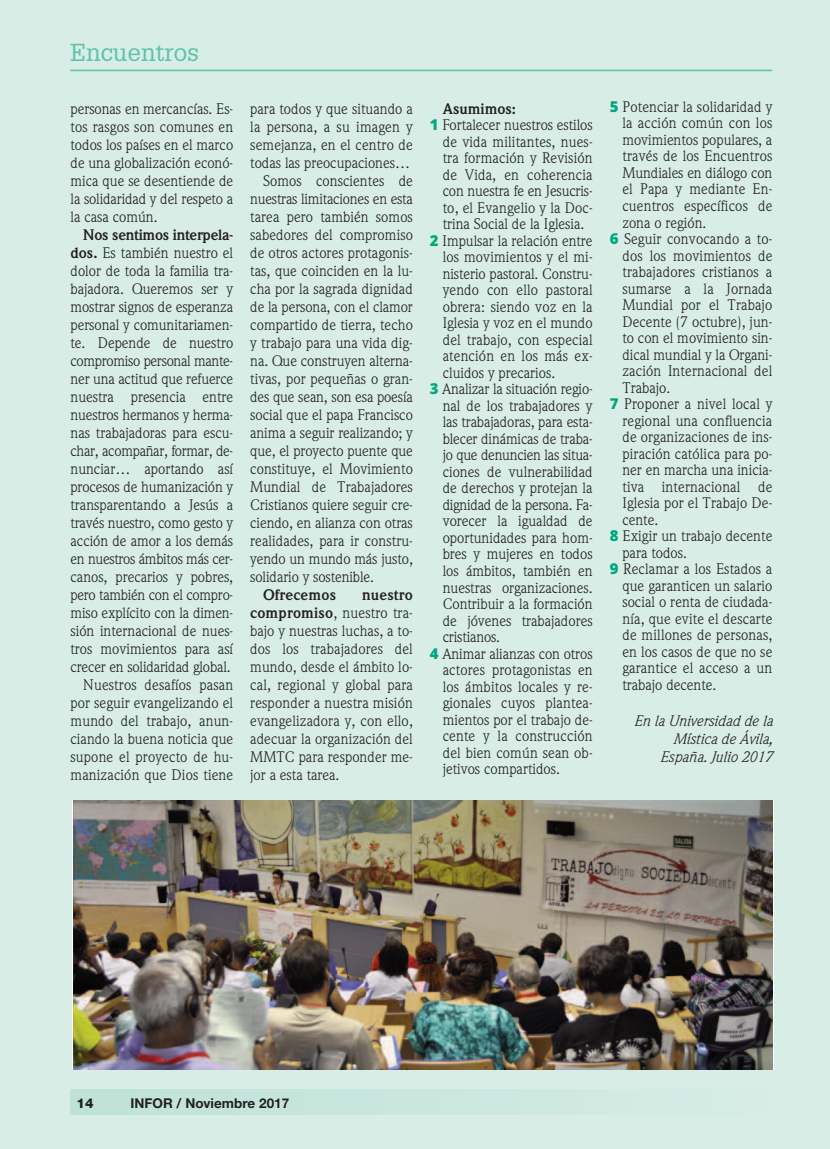
<style>
.page{position:relative;width:830px;height:1149px;background:#fff}
.page>*{position:absolute;margin:0;border:0;box-sizing:border-box;transform-origin:0 0}
.t1{font:24px "Glypha LT Std";color:#5ec3aa}
.t2{font:15px/18px "Weidemann Std";color:#231f20;text-align:justify}
.t3{font:italic 15px/18px "Weidemann Std";color:#231f20;text-align:right}
.t4{font:15px "Weidemann Std";letter-spacing:-.02em;color:#231f20}
.t5{font:700 15px "Weidemann Std";letter-spacing:.01em;color:#231f20}
.t6{font:700 13.5px "Helvetica Neue";color:#231f20}
.t7{font:800 13.5px "Helvetica Neue";color:#231f20}
.s1{font-weight:700}
.s2{font-family:"Open Sans";font-weight:800;color:#00a77e}
</style>
<div class="page">
<div style="left:0;top:0;width:829px;height:1148px;background:#d7ede5"></div>
<div style="left:70px;top:1089px;width:702px;height:25px;background:#cae7de"></div>
<hr style="left:70px;top:70px;width:701px;height:1px;background:#5ec3aa">
<img style="left:73px;top:800px;width:699px;height:269px">
<h1 class="t1" style="left:70px;top:39px;width:130px">Encuentros</h1>
<p class="t2" style="left:70px;top:101px;width:164px">personas en mercancías. Es&shy;tos rasgos son comunes en todos los países en el marco de una globalización econó&shy;mica que se desentiende de la solidaridad y del respeto a la casa común.</p>
<p class="t2" style="left:70px;top:227px;width:164px;text-align:right"><span class="s1">Nos sentimos interpela&shy;dos.</span> Es también nuestro el dolor de toda la familia tra&shy;bajadora. Queremos ser y mostrar signos de esperanza personal y comunitariamen&shy;te. Depende de nuestro compromiso personal mante&shy;ner una actitud que refuerce nuestra presencia entre nuestros hermanos y herma&shy;nas trabajadoras para escu&shy;char, acompañar, formar, de&shy;nunciar… aportando así procesos de humanización y transparentando a Jesús a través nuestro, como gesto y acción de amor a los demás en nuestros ámbitos más cer&shy;canos, precarios y pobres, pero también con el compro&shy;miso explícito con la dimen&shy;sión internacional de nues&shy;tros movimientos para así crecer en solidaridad global.<br>Nuestros desafíos pasan por seguir evangelizando el mundo del trabajo, anun&shy;ciando la buena noticia que supone el proyecto de hu&shy;manización que Dios tiene</p>
<p class="t2" style="left:250px;top:101px;width:164px">para todos y que situando a</p>
<p class="t2" style="left:250px;top:119px;width:164px">la persona, a su imagen y</p>
<p class="t2" style="left:250px;top:137px;width:164px">semejanza, en el centro de</p>
<p class="t2" style="left:250px;top:155px;width:161px">todas las preocupaciones…</p>
<p class="t2" style="left:263px;top:173px;width:151px">Somos conscientes de</p>
<p class="t2" style="left:250px;top:191px;width:164px">nuestras limitaciones en esta</p>
<p class="t2" style="left:250px;top:209px;width:164px">tarea pero también somos</p>
<p class="t2" style="left:250px;top:227px;width:164px">sabedores del compromiso</p>
<p class="t2" style="left:250px;top:245px;width:164px">de otros actores protagonis-</p>
<p class="t2" style="left:250px;top:263px;width:164px">tas, que coinciden en la lu-</p>
<p class="t2" style="left:250px;top:281px;width:164px">cha por la sagrada dignidad</p>
<p class="t2" style="left:250px;top:299px;width:164px">de la persona, con el clamor</p>
<p class="t2" style="left:250px;top:317px;width:164px">compartido de tierra, techo</p>
<p class="t2" style="left:250px;top:335px;width:164px">y trabajo para una vida dig-</p>
<p class="t2" style="left:250px;top:353px;width:164px">na. Que construyen alterna-</p>
<p class="t2" style="left:250px;top:371px;width:164px">tivas, por pequeñas o gran-</p>
<p class="t2" style="left:250px;top:389px;width:164px">des que sean, son esa poesía</p>
<p class="t2" style="left:250px;top:407px;width:164px">social que el papa Francisco</p>
<p class="t2" style="left:250px;top:425px;width:164px">anima a seguir realizando; y</p>
<p class="t2" style="left:250px;top:443px;width:164px">que, el proyecto puente que</p>
<p class="t2" style="left:250px;top:461px;width:164px">constituye, el Movimiento</p>
<p class="t2" style="left:250px;top:479px;width:164px">Mundial de Trabajadores</p>
<p class="t2" style="left:250px;top:497px;width:164px">Cristianos quiere seguir cre-</p>
<p class="t2" style="left:250px;top:515px;width:164px">ciendo, en alianza con otras</p>
<p class="t2" style="left:250px;top:533px;width:164px">realidades, para ir constru-</p>
<p class="t2" style="left:250px;top:551px;width:164px">yendo un mundo más justo,</p>
<p class="t2" style="left:250px;top:569px;width:125px">solidario y sostenible.</p>
<p class="t5" style="left:263px;top:589px;width:75px">Ofrecemos</p>
<p class="t2" style="left:250px;top:587px;width:164px;text-indent:112px"><span class="s1">nuestro compromiso</span>, nuestro tra&shy;bajo y nuestras luchas, a to&shy;dos los trabajadores del mundo, desde el ámbito lo&shy;cal, regional y global para responder a nuestra misión evangelizadora y, con ello, adecuar la organización del MMTC para responder me&shy;jor a esta tarea.</p>
<p class="t5" style="left:442px;top:103px;width:75px">Asumimos:</p>
<p class="t2" style="left:430px;top:117px;width:164px"><span class="s2">1</span> Fortalecer nuestros estilos</p>
<p class="t2" style="left:442px;top:134px;width:151px">de vida militantes, nues-</p>
<p class="t2" style="left:442px;top:150px;width:151px">tra formación y Revisión</p>
<p class="t2" style="left:442px;top:167px;width:151px">de Vida, en coherencia</p>
<p class="t2" style="left:442px;top:183px;width:151px">con nuestra fe en Jesucris-</p>
<p class="t2" style="left:442px;top:200px;width:151px">to, el Evangelio y la Doc-</p>
<p class="t2" style="left:442px;top:216px;width:143px">trina Social de la Iglesia.</p>
<p class="t2" style="left:430px;top:233px;width:164px"><span class="s2">2</span> Impulsar la relación entre</p>
<p class="t2" style="left:442px;top:249px;width:151px">los movimientos y el mi-</p>
<p class="t2" style="left:442px;top:266px;width:151px">nisterio pastoral. Constru-</p>
<p class="t2" style="left:442px;top:282px;width:151px">yendo con ello pastoral</p>
<p class="t2" style="left:442px;top:299px;width:151px">obrera: siendo voz en la</p>
<p class="t2" style="left:442px;top:315px;width:151px">Iglesia y voz en el mundo</p>
<p class="t2" style="left:442px;top:332px;width:151px">del trabajo, con especial</p>
<p class="t2" style="left:442px;top:348px;width:151px">atención en los más ex-</p>
<p class="t2" style="left:442px;top:365px;width:114px">cluidos y precarios.</p>
<p class="t2" style="left:430px;top:381px;width:164px"><span class="s2">3</span> Analizar la situación regio-</p>
<p class="t2" style="left:442px;top:398px;width:151px">nal de los trabajadores y</p>
<p class="t2" style="left:442px;top:414px;width:151px">las trabajadoras, para esta-</p>
<p class="t2" style="left:442px;top:431px;width:151px">blecer dinámicas de traba-</p>
<p class="t2" style="left:442px;top:447px;width:151px">jo que denuncien las situa-</p>
<p class="t2" style="left:442px;top:464px;width:151px">ciones de vulnerabilidad</p>
<p class="t2" style="left:442px;top:480px;width:151px">de derechos y protejan la</p>
<p class="t4" style="left:442px;top:499px;width:151px">dignidad de la persona. Fa-</p>
<p class="t2" style="left:442px;top:513px;width:151px">vorecer la igualdad de</p>
<p class="t2" style="left:442px;top:530px;width:151px">oportunidades para hom-</p>
<p class="t2" style="left:442px;top:546px;width:151px">bres y mujeres en todos</p>
<p class="t2" style="left:442px;top:563px;width:151px">los ámbitos, también en</p>
<p class="t2" style="left:442px;top:579px;width:151px">nuestras organizaciones.</p>
<p class="t2" style="left:442px;top:596px;width:151px">Contribuir a la formación</p>
<p class="t2" style="left:442px;top:612px;width:151px">de jóvenes trabajadores</p>
<p class="t2" style="left:442px;top:629px;width:59px">cristianos.</p>
<p class="t2" style="left:430px;top:645px;width:164px"><span class="s2">4</span> Animar alianzas con otros</p>
<p class="t2" style="left:442px;top:662px;width:151px">actores protagonistas en</p>
<p class="t2" style="left:442px;top:678px;width:151px">los ámbitos locales y re-</p>
<p class="t2" style="left:442px;top:695px;width:151px">gionales cuyos plantea-</p>
<p class="t2" style="left:442px;top:711px;width:151px">mientos por el trabajo de-</p>
<p class="t2" style="left:442px;top:728px;width:151px">cente y la construcción</p>
<p class="t2" style="left:442px;top:744px;width:151px">del bien común sean ob-</p>
<p class="t2" style="left:442px;top:761px;width:119px">jetivos compartidos.</p>
<p class="t2" style="left:609px;top:99px;width:164px"><span class="s2">5</span> Potenciar la solidaridad y</p>
<p class="t2" style="left:622px;top:115px;width:151px">la acción común con los</p>
<p class="t2" style="left:622px;top:132px;width:151px">movimientos populares, a</p>
<p class="t2" style="left:622px;top:148px;width:151px">través de los Encuentros</p>
<p class="t2" style="left:622px;top:165px;width:151px">Mundiales en diálogo con</p>
<p class="t2" style="left:622px;top:181px;width:151px">el Papa y mediante En-</p>
<p class="t2" style="left:622px;top:198px;width:151px">cuentros específicos de</p>
<p class="t2" style="left:622px;top:214px;width:85px">zona o región.</p>
<p class="t2" style="left:609px;top:231px;width:164px"><span class="s2">6</span> Seguir convocando a to-</p>
<p class="t2" style="left:622px;top:247px;width:151px">dos los movimientos de</p>
<p class="t2" style="left:622px;top:264px;width:151px">trabajadores cristianos a</p>
<p class="t2" style="left:622px;top:280px;width:151px">sumarse a la Jornada</p>
<p class="t2" style="left:622px;top:297px;width:151px">Mundial por el Trabajo</p>
<p class="t2" style="left:622px;top:313px;width:151px">Decente (7 octubre), jun-</p>
<p class="t2" style="left:622px;top:330px;width:151px">to con el movimiento sin-</p>
<p class="t2" style="left:622px;top:346px;width:151px">dical mundial y la Organi-</p>
<p class="t2" style="left:622px;top:363px;width:151px">zación Internacional del</p>
<p class="t2" style="left:622px;top:379px;width:49px">Trabajo.</p>
<p class="t2" style="left:609px;top:396px;width:164px"><span class="s2">7</span> Proponer a nivel local y</p>
<p class="t2" style="left:622px;top:412px;width:151px">regional una confluencia</p>
<p class="t2" style="left:622px;top:429px;width:151px">de organizaciones de ins-</p>
<p class="t2" style="left:622px;top:445px;width:151px">piración católica para po-</p>
<p class="t2" style="left:622px;top:462px;width:151px">ner en marcha una inicia-</p>
<p class="t2" style="left:622px;top:478px;width:151px">tiva internacional de</p>
<p class="t2" style="left:622px;top:495px;width:151px">Iglesia por el Trabajo De-</p>
<p class="t2" style="left:622px;top:511px;width:37px">cente.</p>
<p class="t2" style="left:609px;top:528px;width:164px"><span class="s2">8</span> Exigir un trabajo decente</p>
<p class="t2" style="left:622px;top:544px;width:66px">para todos.</p>
<p class="t2" style="left:609px;top:561px;width:164px"><span class="s2">9</span> Reclamar a los Estados a</p>
<p class="t2" style="left:622px;top:577px;width:151px">que garanticen un salario</p>
<p class="t2" style="left:622px;top:594px;width:151px">social o renta de ciudada-</p>
<p class="t2" style="left:622px;top:610px;width:151px">nía, que evite el descarte</p>
<p class="t2" style="left:622px;top:627px;width:151px">de millones de personas,</p>
<p class="t2" style="left:622px;top:643px;width:151px">en los casos de que no se</p>
<p class="t2" style="left:622px;top:660px;width:151px">garantice el acceso a un</p>
<p class="t2" style="left:622px;top:676px;width:95px">trabajo decente.</p>
<p class="t3" style="left:633px;top:713px;width:140px">En la Universidad de la<br>Mística de Ávila,<br>España. Julio 2017</p>
<p class="t7" style="left:76px;top:1097px;width:19px">14</p>
<p class="t6" style="left:130px;top:1097px;width:160px">INFOR / Noviembre 2017</p>
</div>
